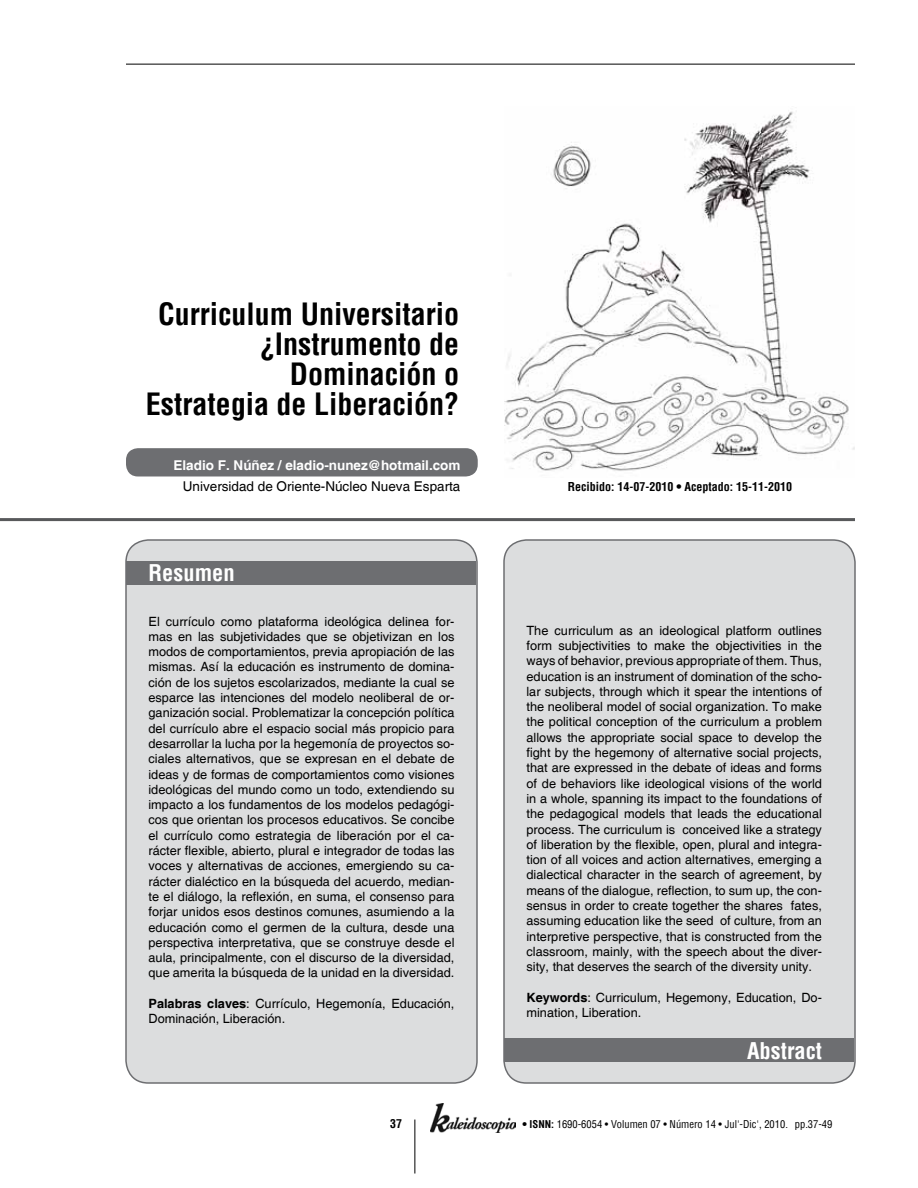
<style>
.page{position:relative;width:918px;height:1188px;background:#fff}
.page>*{position:absolute;margin:0;border:0;box-sizing:border-box;transform-origin:0 0}
.t1{font:700 condensed 30px/30px "Helvetica";color:#000;text-align:right}
.t2{font:700 condensed 22.5px "Helvetica";color:#fff}
.t3{font:13.5px "Helvetica";color:#000}
.t4{font:700 13.5px "Helvetica";color:#fff}
.t5{font:12.75px/15.3px "Helvetica";color:#000;text-align:justify}
.t6{font:700 condensed 12px "Helvetica";color:#000}
.t7{font:condensed 10.5px "Helvetica";color:#000}
.s1{font-weight:700}
</style>
<div class="page">
<hr style="left:414px;top:1120px;width:1px;height:54px;background:#000">
<img style="left:431px;top:1103px;width:84px;height:29px">
<hr style="left:126px;top:64px;width:729px;height:1px;background:#000">
<div style="left:126px;top:448px;width:352px;height:28px;background:#6d6e71;border-radius:12px"></div>
<div style="left:504px;top:540px;width:351px;height:543px;background:#dcddde;border-radius:22px"></div>
<div style="left:503px;top:539px;width:353px;height:545px;border:2px solid #6d6e71;border-radius:22px"></div>
<div style="left:505px;top:1038px;width:349px;height:23px;background:#6d6e71"></div>
<div style="left:126px;top:540px;width:351px;height:543px;background:#dcddde;border-radius:22px"></div>
<div style="left:125px;top:539px;width:353px;height:545px;border:2px solid #6d6e71;border-radius:22px"></div>
<div style="left:127px;top:561px;width:349px;height:24px;background:#6d6e71"></div>
<hr style="left:0;top:518px;width:855px;height:3px;background:#58595b">
<img style="left:504px;top:111px;width:351px;height:360px">
<h1 class="t1" style="left:146px;top:299px;width:315px">Curriculum Universitario ¿Instrumento de<br>Dominación o<br>Estrategia de Liberación?</h1>
<p class="t4" style="left:174px;top:457px;width:288px">Eladio F. Núñez / eladio-nunez@hotmail.com</p>
<p class="t3" style="left:183px;top:478px;width:279px">Universidad de Oriente-Núcleo Nueva Esparta</p>
<h2 class="t2" style="left:148px;top:557px;width:88px">Resumen</h2>
<p class="t5" style="left:148px;top:614px;width:308px">El currículo como plataforma ideológica delinea for&shy;mas en las subjetividades que se objetivizan en los modos de comportamientos, previa apropiación de las mismas. Así la educación es instrumento de domina&shy;ción de los sujetos escolarizados, mediante la cual se esparce las intenciones del modelo neoliberal de or&shy;ganización social. Problematizar la concepción política del currículo abre el espacio social más propicio para desarrollar la lucha por la hegemonía de proyectos so&shy;ciales alternativos, que se expresan en el debate de ideas y de formas de comportamientos como visiones ideológicas del mundo como un todo, extendiendo su impacto a los fundamentos de los modelos pedagógi&shy;cos que orientan los procesos educativos. Se concibe el currículo como estrategia de liberación por el ca&shy;rácter flexible, abierto, plural e integrador de todas las voces y alternativas de acciones, emergiendo su ca&shy;rácter dialéctico en la búsqueda del acuerdo, median&shy;te el diálogo, la reflexión, en suma, el consenso para forjar unidos esos destinos comunes, asumiendo a la educación como el germen de la cultura, desde una perspectiva interpretativa, que se construye desde el aula, principalmente, con el discurso de la diversidad, que amerita la búsqueda de la unidad en la diversidad.</p>
<p class="t5" style="left:148px;top:996px;width:307px"><span class="s1">Palabras claves</span>: Currículo, Hegemonía, Educación,<br>Dominación, Liberación.</p>
<p class="t6" style="left:568px;top:479px;width:226px">Recibido: 14-07-2010 • Aceptado: 15-11-2010</p>
<p class="t5" style="left:526px;top:623px;width:297px">The curriculum as an ideological platform outlines form subjectivities to make the objectivities in the ways of behavior, previous appropriate of them. Thus, education is an instrument of domination of the scho&shy;lar subjects, through which it spear the intentions of the neoliberal model of social organization. To make the political conception of the curriculum a problem allows the appropriate social space to develop the fight by the hegemony of alternative social projects, that are expressed in the debate of ideas and forms of de behaviors like ideological visions of the world in a whole, spanning its impact to the foundations of the pedagogical models that leads the educational process. The curriculum is conceived like a strategy of liberation by the flexible, open, plural and integra&shy;tion of all voices and action alternatives, emerging a dialectical character in the search of agreement, by means of the dialogue, reflection, to sum up, the con&shy;sensus in order to create together the shares fates, assuming education like the seed of culture, from an interpretive perspective, that is constructed from the classroom, mainly, with the speech about the diver&shy;sity, that deserves the search of the diversity unity.</p>
<p class="t5" style="left:526px;top:990px;width:297px"><span class="s1">Keywords</span>: Curriculum, Hegemony, Education, Do&shy;mination, Liberation.</p>
<h2 class="t2" style="left:747px;top:1035px;width:76px">Abstract</h2>
<p class="t6" style="left:390px;top:1116px;width:13px">37</p>
<p class="t7" style="left:523px;top:1117px;width:311px"><span class="s1">• ISNN:</span> 1690-6054 • Volumen 07 • Número 14 • Jul'-Dic', 2010. pp.37-49</p>
</div>
